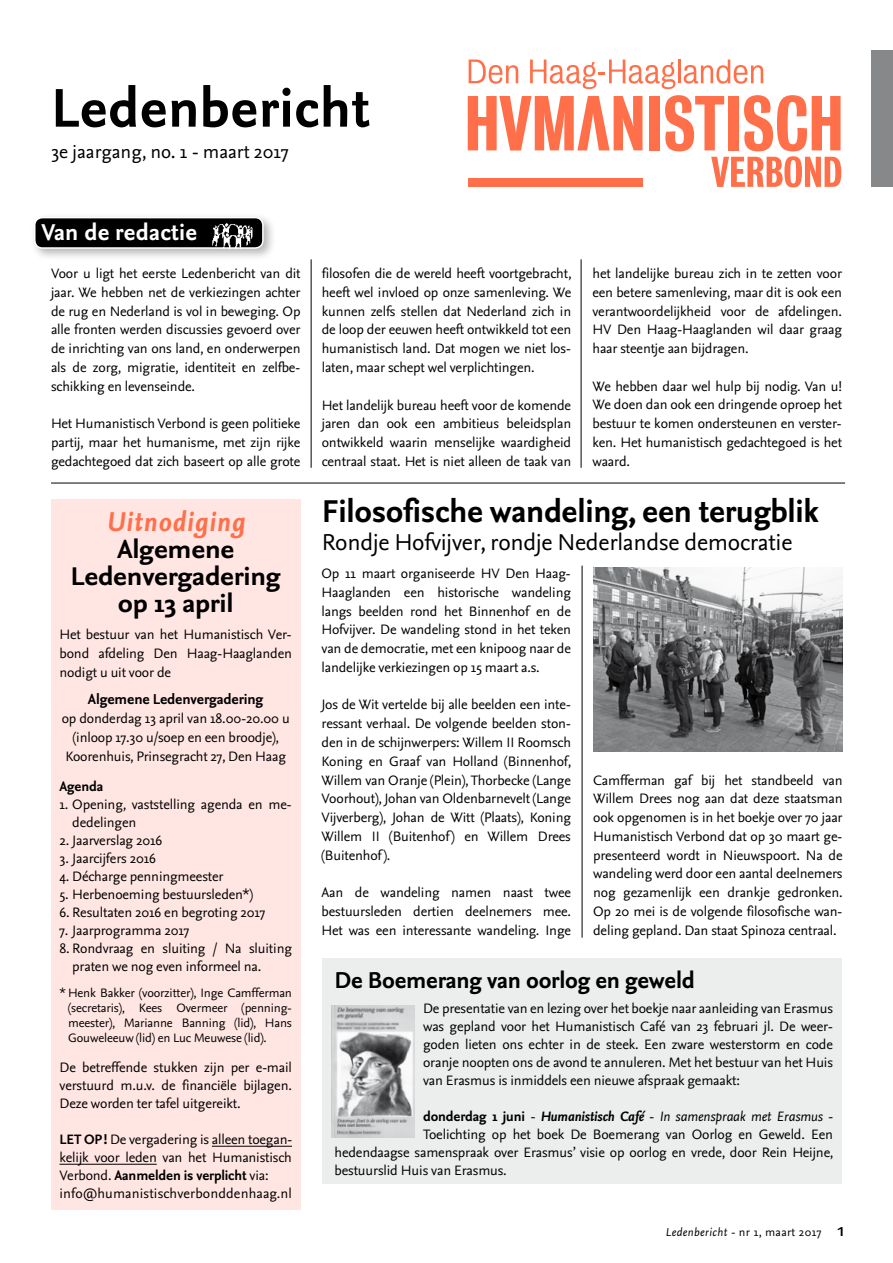
<style>
.page{position:relative;width:893px;height:1263px;background:#fff}
.page>*{position:absolute;margin:0;border:0;box-sizing:border-box;transform-origin:0 0}
.t1{font:700 57px "Nexus Sans";letter-spacing:.01em;color:#000}
.t2{font:700 33px "Nexus Sans";letter-spacing:-.01em;color:#000}
.t3{font:italic 700 28.5px "Nexus Sans";letter-spacing:.03em;color:#ff6f49}
.t4{font:700 26.85px/27px "Nexus Sans";letter-spacing:-.01em;color:#000;text-align:center;scale:1.06 1}
.t5{font:24px "Nexus Sans";letter-spacing:-.01em;color:#000}
.t6{font:700 24px "Nexus Sans";letter-spacing:-.01em;color:#000}
.t7{font:700 24px "Nexus Sans";letter-spacing:.01em;color:#fff}
.t8{font:19.5px "Nexus Sans";color:#000}
.t9{font:700 15px "Nexus Sans";letter-spacing:-.01em;color:#000}
.t10{font:14.25px/18.8px "Nexus Sans";letter-spacing:-.01em;color:#000;text-align:justify}
.t11{font:italic 14.25px "Nexus Sans";letter-spacing:-.01em;color:#000}
.t12{font:700 14.25px "Nexus Sans";letter-spacing:-.01em;color:#000}
.t13{font:12.75px/15px "Nexus Sans";letter-spacing:-.01em;color:#000;text-align:justify}
.t14{font:12px "Nexus Sans";letter-spacing:.03em;color:#000}
.t15{font:700 12px "Antique Olive Std";color:#000}
.s1{font-weight:700}
.s2{font-weight:700;font-style:normal}
.s3{font-style:normal}
.s4{font-style:italic}
</style>
<div class="page">
<div style="left:649px;top:96px;width:10px;height:54px;background:#ff6f49"></div>
<svg style="left:665px;top:95px;width:176px;height:92px"></svg>
<svg style="left:468px;top:96px;width:174px;height:55px"></svg>
<div style="left:468px;top:179px;width:174px;height:8px;background:#ff6f49"></div>
<svg style="left:469px;top:60px;width:49px;height:24px"></svg>
<svg style="left:530px;top:60px;width:145px;height:29px"></svg>
<hr style="left:678px;top:60px;width:2px;height:23px;background:#ff6f49">
<svg style="left:684px;top:60px;width:79px;height:24px"></svg>
<div style="left:872px;top:51px;width:21px;height:136px;background:#87888a"></div>
<div style="left:30px;top:212px;width:246px;height:49px;background:#000;opacity:.3"></div>
<div style="left:35px;top:218px;width:228px;height:30px;background:#000;border-radius:8px"></div>
<div style="left:34px;top:217px;width:230px;height:32px;border:2px solid #fff;border-radius:8px"></div>
<img style="left:211px;top:223px;width:43px;height:27px">
<hr style="left:311px;top:259px;width:1px;height:209px;background:#000">
<hr style="left:581px;top:259px;width:1px;height:209px;background:#000">
<hr style="left:582px;top:566px;width:1px;height:372px;background:#000">
<hr style="left:51px;top:483px;width:794px;height:1px;background:#000">
<div style="left:51px;top:500px;width:249px;height:710px;background:#ffe6e3"></div>
<hr style="left:212px;top:1146px;width:80px;height:1px;background:#000">
<hr style="left:60px;top:1164px;width:97px;height:1px;background:#000">
<img style="left:593px;top:567px;width:250px;height:185px">
<div style="left:322px;top:959px;width:519px;height:225px;background:#eceded"></div>
<img style="left:332px;top:1006px;width:83px;height:131px">
<h1 class="t1" style="left:51px;top:71px;width:320px">Ledenbericht</h1>
<h3 class="t8" style="left:51px;top:139px;width:239px">3e jaargang, no. 1 - maart 2017</h3>
<h3 class="t7" style="left:42px;top:217px;width:157px">Van de redactie</h3>
<p class="t10" style="left:51px;top:264px;width:251px">Voor u ligt het eerste Ledenbericht van dit jaar. We hebben net de verkiezingen achter de rug en Nederland is vol in beweging. Op alle fronten werden discussies gevoerd over de inrichting van ons land, en onderwerpen als de zorg, migratie, identiteit en zelfbe&shy;schikking en levenseinde.</p>
<p class="t10" style="left:51px;top:414px;width:251px">Het Humanistisch Verbond is geen politieke partij, maar het humanisme, met zijn rijke gedachtegoed dat zich baseert op alle grote</p>
<h3 class="t3" style="left:107px;top:503px;width:140px">Uitnodiging</h3>
<h3 class="t4" style="left:71px;top:535px;width:200px">Algemene<br>Ledenvergadering op 13 april</h3>
<p class="t10" style="left:60px;top:625px;width:234px;text-align:left">Het bestuur van het Humanistisch Ver&shy;bond afdeling Den Haag-Haaglanden nodigt u uit voor de</p>
<p class="t9" style="left:88px;top:690px;width:177px">Algemene Ledenvergadering</p>
<p class="t10" style="left:62px;top:709px;width:229px;text-align:center">op donderdag 13 april van 18.00-20.00 u (inloop 17.30 u/soep en een broodje),<br>Koorenhuis, Prinsegracht 27, Den Haag</p>
<p class="t12" style="left:60px;top:777px;width:45px">Agenda</p>
<p class="t10" style="left:72px;top:795px;width:221px;line-height:18px;text-indent:-13px">1. Opening, vaststelling agenda en me&shy;dedelingen</p>
<p class="t10" style="left:60px;top:831px;width:104px">2. Jaarverslag 2016</p>
<p class="t10" style="left:60px;top:849px;width:98px">3. Jaarcijfers 2016</p>
<p class="t10" style="left:60px;top:867px;width:166px">4. Décharge penningmeester</p>
<p class="t10" style="left:60px;top:885px;width:195px">5. Herbenoeming bestuursleden*)</p>
<p class="t10" style="left:60px;top:903px;width:208px">6. Resultaten 2016 en begroting 2017</p>
<p class="t10" style="left:60px;top:921px;width:132px">7. Jaarprogramma 2017</p>
<p class="t10" style="left:72px;top:939px;width:221px;line-height:18px;text-indent:-13px">8. Rondvraag en sluiting / Na sluiting praten we nog even informeel na.</p>
<p class="t13" style="left:68px;top:985px;width:225px;text-indent:-9px">* Henk Bakker (voorzitter), Inge Camfferman (secretaris), Kees Overmeer (penning&shy;meester), Marianne Banning (lid), Hans Gouweleeuw (lid) en Luc Meuwese (lid).</p>
<p class="t10" style="left:60px;top:1058px;width:234px;line-height:18px">De betreffende stukken zijn per e-mail verstuurd m.u.v. de financiële bijlagen.<br>Deze worden ter tafel uitgereikt.</p>
<p class="t10" style="left:60px;top:1130px;width:234px;line-height:18px;text-align:left"><span class="s1">LET OP!</span> De vergadering is alleen toegan&shy;kelijk voor leden van het Humanistisch Verbond. <span class="s1">Aanmelden is verplicht</span> via: info@humanistischverbonddenhaag.nl</p>
<p class="t10" style="left:322px;top:264px;width:251px">filosofen die de wereld heeft voortgebracht, heeft wel invloed op onze samenleving. We kunnen zelfs stellen dat Nederland zich in de loop der eeuwen heeft ontwikkeld tot een humanistisch land. Dat mogen we niet los&shy;laten, maar schept wel verplichtingen.</p>
<p class="t10" style="left:322px;top:395px;width:251px">Het landelijk bureau heeft voor de komende jaren dan ook een ambitieus beleidsplan ontwikkeld waarin menselijke waardigheid centraal staat. Het is niet alleen de taak van</p>
<p class="t10" style="left:592px;top:264px;width:251px">het landelijke bureau zich in te zetten voor een betere samenleving, maar dit is ook een verantwoordelijkheid voor de afdelingen.<br>HV Den Haag-Haaglanden wil daar graag haar steentje aan bijdragen.</p>
<p class="t10" style="left:592px;top:376px;width:251px">We hebben daar wel hulp bij nodig. Van u!<br>We doen dan ook een dringende oproep het bestuur te komen ondersteunen en verster&shy;ken. Het humanistisch gedachtegoed is het waard.</p>
<h2 class="t2" style="left:322px;top:490px;width:499px">Filosofische wandeling, een terugblik</h2>
<h3 class="t5" style="left:322px;top:527px;width:472px">Rondje Hofvijver, rondje Nederlandse democratie</h3>
<p class="t10" style="left:322px;top:564px;width:251px">Op 11 maart organiseerde HV Den Haag-Haaglanden een historische wandeling langs beelden rond het Binnenhof en de Hofvijver. De wandeling stond in het teken van de democratie, met een knipoog naar de landelijke verkiezingen op 15 maart a.s.</p>
<p class="t10" style="left:322px;top:695px;width:251px">Jos de Wit vertelde bij alle beelden een inte&shy;ressant verhaal. De volgende beelden ston&shy;den in de schijnwerpers: Willem II Roomsch Koning en Graaf van Holland (Binnenhof, Willem van Oranje (Plein), Thorbecke (Lange Voorhout), Johan van Oldenbarnevelt (Lange Vijverberg), Johan de Witt (Plaats), Koning Willem II (Buitenhof ) en Willem Drees (Buitenhof ).</p>
<p class="t10" style="left:322px;top:883px;width:251px">Aan de wandeling namen naast twee bestuursleden dertien deelnemers mee.<br>Het was een interessante wandeling. Inge</p>
<p class="t10" style="left:593px;top:770px;width:251px">Camfferman gaf bij het standbeeld van Willem Drees nog aan dat deze staatsman ook opgenomen is in het boekje over 70 jaar Humanistisch Verbond dat op 30 maart ge&shy;presenteerd wordt in Nieuwspoort. Na de wandeling werd door een aantal deelnemers nog gezamenlijk een drankje gedronken.<br>Op 20 mei is de volgende filosofische wan&shy;deling gepland. Dan staat Spinoza centraal.</p>
<h3 class="t6" style="left:334px;top:965px;width:362px">De Boemerang van oorlog en geweld</h3>
<p class="t10" style="left:423px;top:999px;width:411px;line-height:18px;text-align:left">De presentatie van en lezing over het boekje naar aanleiding van Erasmus was gepland voor het Humanistisch Café van 23 februari jl. De weer&shy;goden lieten ons echter in de steek. Een zware westerstorm en code oranje noopten ons de avond te annuleren. Met het bestuur van het Huis van Erasmus is inmiddels een nieuwe afspraak gemaakt:</p>
<p class="t11" style="left:423px;top:1107px;width:412px"><span class="s2">donderdag 1 juni</span> <span class="s3">-</span> <span class="s1">Humanistisch Café</span> <span class="s3">-</span> In samenspraak met Erasmus <span class="s3">-</span></p>
<p class="t10" style="left:423px;top:1125px;width:411px">Toelichting op het boek De Boemerang van Oorlog en Geweld. Een</p>
<p class="t10" style="left:334px;top:1143px;width:500px">hedendaagse samenspraak over Erasmus’ visie op oorlog en vrede, door Rein Heijne,</p>
<p class="t10" style="left:334px;top:1161px;width:174px">bestuurslid Huis van Erasmus.</p>
<p class="t14" style="left:665px;top:1225px;width:158px"><span class="s4">Ledenbericht</span> - nr 1, maart 2017</p>
<p class="t15" style="left:838px;top:1224px;width:8px">1</p>
</div>
